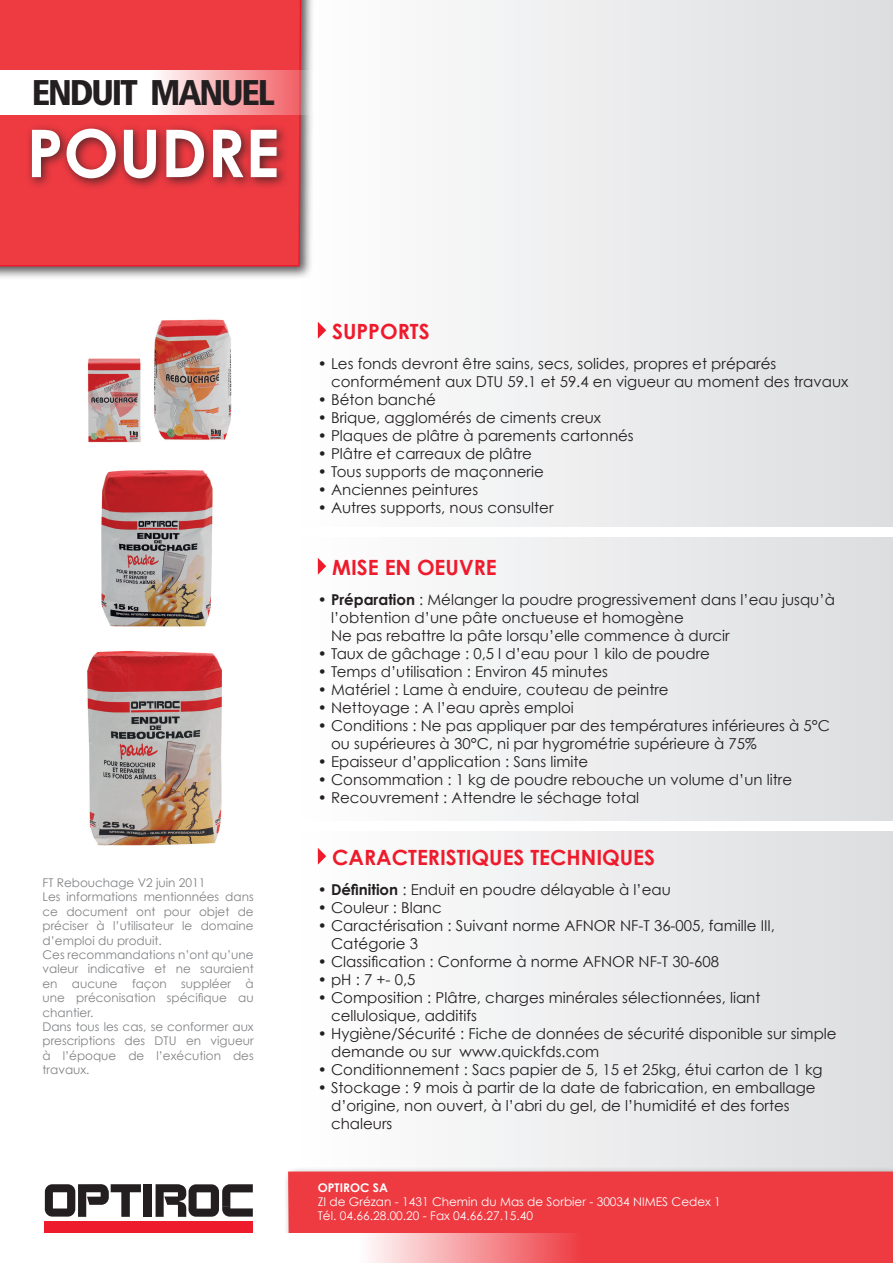
<style>
.page{position:relative;width:893px;height:1263px;background:#fff}
.page>*{position:absolute;margin:0;border:0;box-sizing:border-box;transform-origin:0 0}
.t1{font:700 65.85px "Century Gothic";color:#fff}
.t2{font:900 condensed 35.7px "Frutiger";letter-spacing:-.06em;color:#231f20}
.t3{font:700 21px "Century Gothic";color:#ee1b2c}
.t4{font:15px/18px "Century Gothic";color:#231f20}
.t5{font:12px/14.4px "Century Gothic";color:#808285;text-align:justify}
.t6{font:12px "Century Gothic";color:#fff}
.t7{font:700 12px "Century Gothic";color:#fff}
.s1{font-weight:700}
</style>
<div class="page">
<img style="left:87px;top:319px;width:145px;height:527px">
<div style="left:291px;top:0;width:602px;height:1171px;background:linear-gradient(to right,#fff,#dcdde0)"></div>
<div style="left:285px;top:527px;width:608px;height:10px;background:#fff"></div>
<div style="left:286px;top:821px;width:607px;height:10px;background:#fff"></div>
<div style="left:45px;top:1222px;width:208px;height:11px;background:#ee1b2c"></div>
<svg style="left:156px;top:1184px;width:97px;height:33px"></svg>
<div style="left:144px;top:1184px;width:8px;height:33px;background:#231f20"></div>
<svg style="left:45px;top:1184px;width:96px;height:33px"></svg>
<div style="left:284px;top:1167px;width:609px;height:96px;background:#231f20;opacity:.75"></div>
<div style="left:288px;top:1171px;width:605px;height:92px;background:#ee3a41"></div>
<svg style="left:284px;top:1233px;width:397px;height:30px"></svg>
<div style="left:0;top:0;width:315px;height:280px;background:#231f20;opacity:.75"></div>
<div style="left:0;top:0;width:302px;height:267px;background:#ee3a41"></div>
<svg style="left:0;top:70px;width:343px;height:44px"></svg>
<svg style="left:318px;top:322px;width:8px;height:17px"></svg>
<svg style="left:318px;top:558px;width:8px;height:17px"></svg>
<svg style="left:318px;top:848px;width:8px;height:16px"></svg>
<div style="left:26px;top:123px;width:263px;height:68px;background:#231f20;opacity:.75"></div>
<p class="t2" style="left:32px;top:72px;width:245px">ENDUIT MANUEL</p>
<p class="t1" style="left:27px;top:112px;width:254px">POUDRE</p>
<p class="t5" style="left:43px;top:875px;width:164px">FT Rebouchage V2 juin 2011</p>
<p class="t5" style="left:43px;top:890px;width:213px">Les informations mentionnées dans ce document ont pour objet de préciser à l’utilisateur le domaine d’emploi du produit.</p>
<p class="t5" style="left:43px;top:947px;width:213px">Ces recommandations n’ont qu’une valeur indicative et ne sauraient en aucune façon suppléer à une préconisation spécifique au chantier.</p>
<p class="t5" style="left:43px;top:1019px;width:213px">Dans tous les cas, se conformer aux prescriptions des DTU en vigueur à l’époque de l’exécution des travaux.</p>
<p class="t3" style="left:332px;top:318px;width:99px">SUPPORTS</p>
<p class="t4" style="left:331px;top:355px;width:519px;text-indent:-13px"><span class="s1">•</span> Les fonds devront être sains, secs, solides, propres et préparés conformément aux DTU 59.1 et 59.4 en vigueur au moment des travaux</p>
<p class="t4" style="left:318px;top:391px;width:120px">• Béton banché</p>
<p class="t4" style="left:318px;top:409px;width:285px">• Brique, agglomérés de ciments creux</p>
<p class="t4" style="left:318px;top:427px;width:317px">• Plaques de plâtre à parements cartonnés</p>
<p class="t4" style="left:318px;top:445px;width:216px">• Plâtre et carreaux de plâtre</p>
<p class="t4" style="left:318px;top:463px;width:227px">• Tous supports de maçonnerie</p>
<p class="t4" style="left:318px;top:481px;width:162px">• Anciennes peintures</p>
<p class="t4" style="left:318px;top:499px;width:237px">• Autres supports, nous consulter</p>
<p class="t3" style="left:332px;top:554px;width:166px">MISE EN OEUVRE</p>
<p class="t4" style="left:331px;top:591px;width:505px;text-indent:-13px"><span class="s1">• Préparation</span> : Mélanger la poudre progressivement dans l’eau jusqu’à l’obtention d’une pâte onctueuse et homogène<br>Ne pas rebattre la pâte lorsqu’elle commence à durcir</p>
<p class="t4" style="left:318px;top:645px;width:394px">• Taux de gâchage : 0,5 l d’eau pour 1 kilo de poudre</p>
<p class="t4" style="left:318px;top:663px;width:292px">• Temps d’utilisation : Environ 45 minutes</p>
<p class="t4" style="left:318px;top:681px;width:352px">• Matériel : Lame à enduire, couteau de peintre</p>
<p class="t4" style="left:318px;top:699px;width:258px">• Nettoyage : A l’eau après emploi</p>
<p class="t4" style="left:331px;top:717px;width:500px;text-indent:-13px">• Conditions : Ne pas appliquer par des températures inférieures à 5°C ou supérieures à 30°C, ni par hygrométrie supérieure à 75%</p>
<p class="t4" style="left:318px;top:753px;width:272px">• Epaisseur d’application : Sans limite</p>
<p class="t4" style="left:318px;top:771px;width:476px">• Consommation : 1 kg de poudre rebouche un volume d’un litre</p>
<p class="t4" style="left:318px;top:789px;width:323px">• Recouvrement : Attendre le séchage total</p>
<p class="t3" style="left:332px;top:844px;width:324px">CARACTERISTIQUES TECHNIQUES</p>
<p class="t4" style="left:318px;top:881px;width:355px"><span class="s1">• Définition</span> : Enduit en poudre délayable à l’eau</p>
<p class="t4" style="left:318px;top:899px;width:125px">• Couleur : Blanc</p>
<p class="t4" style="left:331px;top:917px;width:446px;text-indent:-13px">• Caractérisation : Suivant norme AFNOR NF-T 36-005, famille III,<br>Catégorie 3</p>
<p class="t4" style="left:318px;top:953px;width:403px">• Classification : Conforme à norme AFNOR NF-T 30-608</p>
<p class="t4" style="left:318px;top:971px;width:99px">• pH : 7 +- 0,5</p>
<p class="t4" style="left:331px;top:989px;width:431px;text-indent:-13px">• Composition : Plâtre, charges minérales sélectionnées, liant cellulosique, additifs</p>
<p class="t4" style="left:331px;top:1025px;width:507px;text-indent:-13px">• Hygiène/Sécurité : Fiche de données de sécurité disponible sur simple demande ou sur www.quickfds.com</p>
<p class="t4" style="left:318px;top:1061px;width:506px">• Conditionnement : Sacs papier de 5, 15 et 25kg, étui carton de 1 kg</p>
<p class="t4" style="left:331px;top:1079px;width:486px;text-indent:-13px">• Stockage : 9 mois à partir de la date de fabrication, en emballage d’origine, non ouvert, à l’abri du gel, de l’humidité et des fortes chaleurs</p>
<p class="t7" style="left:318px;top:1180px;width:72px">OPTIROC SA</p>
<p class="t6" style="left:318px;top:1194px;width:405px">ZI de Grézan - 1431 Chemin du Mas de Sorbier - 30034 NIMES Cedex 1</p>
<p class="t6" style="left:318px;top:1209px;width:217px">Tél. 04.66.28.00.20 - Fax 04.66.27.15.40</p>
</div>
